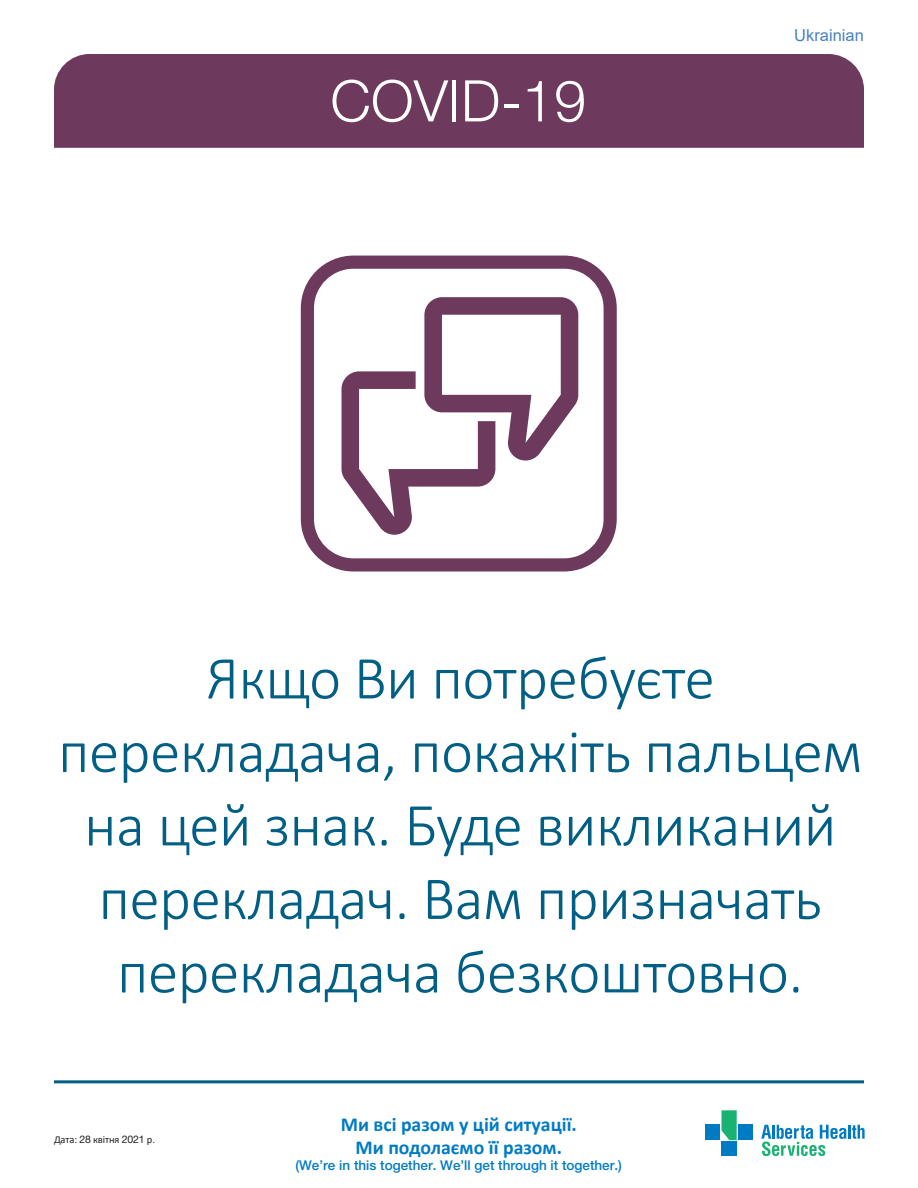
<style>
.page{position:relative;width:918px;height:1188px;background:#fff}
.page>*{position:absolute;margin:0;border:0;box-sizing:border-box;transform-origin:0 0}
.t1{font:300 61.5px/73.5px "Calibri";letter-spacing:-.01em;color:#015e84;text-align:center}
.t2{font:300 57.45px "Helvetica Neue LT Std";letter-spacing:.005em;color:#fff}
.t3{font:700 19.8px/23.7px "Calibri";color:#007bc3;text-align:center}
.t4{font:16.5px "Arial";color:#4a81bf}
.t5{font:500 13.5px "Helvetica Neue LT Std";color:#007bc3}
.t6{font:10.5px "Calibri";letter-spacing:-.01em;color:#231f20}
.s1{font-family:"Helvetica Neue LT Std"}
</style>
<div class="page">
<hr style="left:54px;top:1080px;width:810px;height:3px;background:#015e84">
<svg style="left:761px;top:1125px;width:104px;height:31px"></svg>
<div style="left:706px;top:1125px;width:14px;height:15px;background:#007ac2"></div>
<div style="left:738px;top:1125px;width:15px;height:15px;background:#007ac2"></div>
<div style="left:721px;top:1142px;width:16px;height:14px;background:#007ac2"></div>
<svg style="left:721px;top:1110px;width:16px;height:30px"></svg>
<div style="left:54px;top:54px;width:810px;height:94px;background:#6d3a5d"></div>
<svg style="left:301px;top:256px;width:316px;height:316px"></svg>
<svg style="left:342px;top:297px;width:236px;height:238px"></svg>
<p class="t2" style="left:330px;top:66px;width:257px">COVID-19</p>
<p class="t4" style="left:794px;top:24px;width:71px">Ukrainian</p>
<p class="t1" style="left:58px;top:641px;width:806px">Якщо Ви потребуєте перекладача, покажіть пальцем на цей знак. Буде викликаний перекладач. Вам призначать перекладача безкоштовно.</p>
<p class="t6" style="left:54px;top:1132px;width:103px">Дата: <span class="s1">28</span> квітня <span class="s1">2021</span> р.</p>
<p class="t3" style="left:341px;top:1112px;width:238px">Ми всі разом у цій ситуації.<br>Ми подолаємо її разом.</p>
<p class="t5" style="left:295px;top:1158px;width:328px">(We’re in this together. We’ll get through it together.)</p>
</div>
